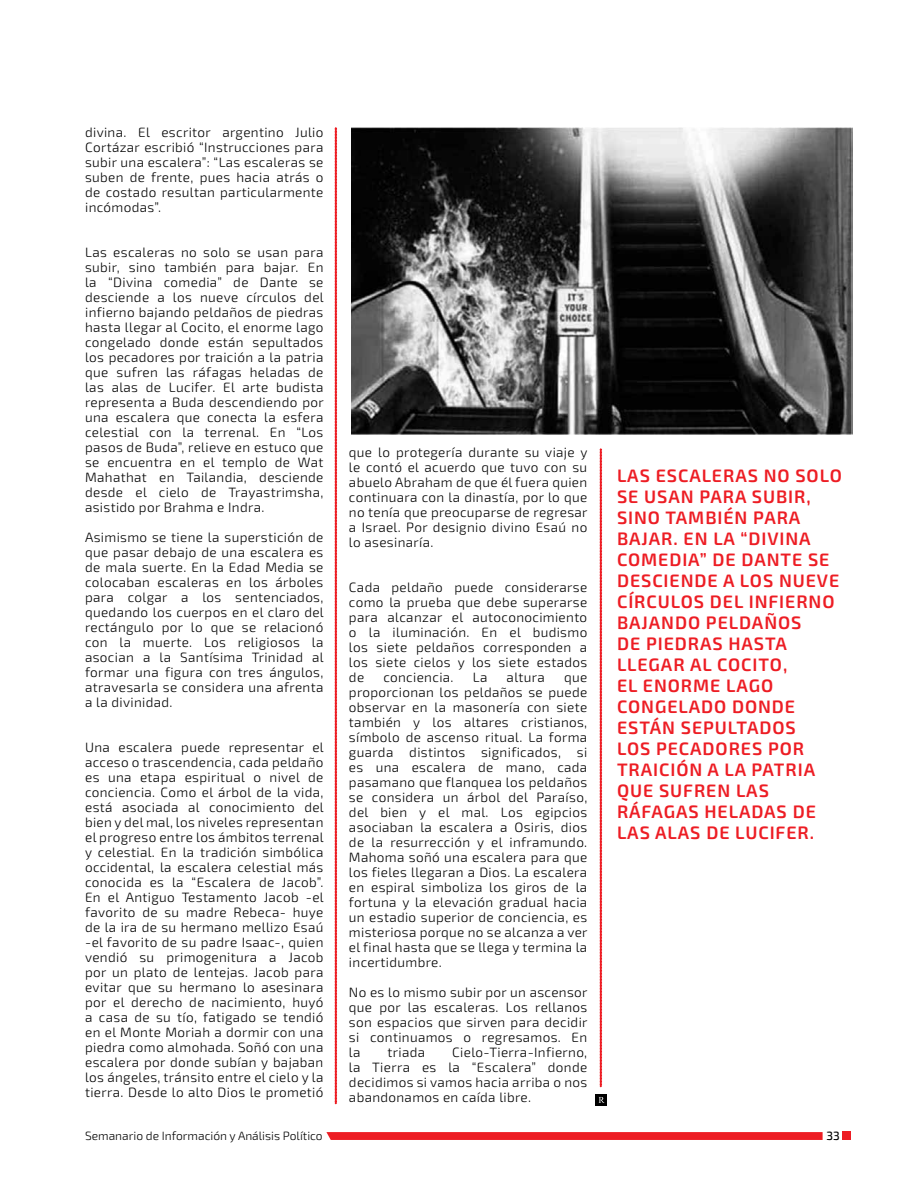
<style>
.page{position:relative;width:915px;height:1191px;background:#fff}
.page>*{position:absolute;margin:0;border:0;box-sizing:border-box;transform-origin:0 0}
.t1{font:600 18px/21px "Exo 2";letter-spacing:.05em;color:#ed1d24}
.t2{font:300 13.5px/15px "Exo 2";letter-spacing:.025em;color:#000;text-align:justify}
.t3{font:300 12px "Exo 2";color:#000}
.t4{font:500 12px "Exo 2";color:#000}
</style>
<div class="page">
<div style="left:842px;top:1131px;width:8px;height:9px;background:#ed1d24"></div>
<svg style="left:326px;top:1132px;width:496px;height:8px;background:#ed2128"></svg>
<div style="left:595px;top:1094px;width:12px;height:12px;background:#000"></div>
<svg style="left:598px;top:1097px;width:6px;height:5px"></svg>
<svg style="left:335px;top:127px;width:1px;height:976px"></svg>
<svg style="left:599px;top:448px;width:2px;height:638px"></svg>
<img style="left:351px;top:127px;width:501px;height:308px">
<p class="t2" style="left:85px;top:125px;width:240px">divina. El escritor argentino Julio Cortázar escribió “Instrucciones para subir una escalera”: “Las escaleras se suben de frente, pues hacia atrás o de costado resultan particularmente incómodas”.</p>
<p class="t2" style="left:85px;top:245px;width:240px">Las escaleras no solo se usan para subir, sino también para bajar. En la “Divina comedia” de Dante se desciende a los nueve círculos del infierno bajando peldaños de piedras hasta llegar al Cocito, el enorme lago congelado donde están sepultados los pecadores por traición a la patria que sufren las ráfagas heladas de las alas de Lucifer. El arte budista representa a Buda descendiendo por una escalera que conecta la esfera celestial con la terrenal. En “Los pasos de Buda”, relieve en estuco que se encuentra en el templo de Wat Mahathat en Tailandia, desciende desde el cielo de Trayastrimsha, asistido por Brahma e Indra.</p>
<p class="t2" style="left:85px;top:530px;width:240px">Asimismo se tiene la superstición de que pasar debajo de una escalera es de mala suerte. En la Edad Media se colocaban escaleras en los árboles para colgar a los sentenciados, quedando los cuerpos en el claro del rectángulo por lo que se relacionó con la muerte. Los religiosos la asocian a la Santísima Trinidad al formar una figura con tres ángulos, atravesarla se considera una afrenta a la divinidad.</p>
<p class="t2" style="left:85px;top:740px;width:240px">Una escalera puede representar el acceso o trascendencia, cada peldaño es una etapa espiritual o nivel de conciencia. Como el árbol de la vida, está asociada al conocimiento del bien y del mal, los niveles representan el progreso entre los ámbitos terrenal y celestial. En la tradición simbólica occidental, la escalera celestial más conocida es la “Escalera de Jacob”.<br>En el Antiguo Testamento Jacob -el favorito de su madre Rebeca- huye de la ira de su hermano mellizo Esaú -el favorito de su padre Isaac-, quien vendió su primogenitura a Jacob por un plato de lentejas. Jacob para evitar que su hermano lo asesinara por el derecho de nacimiento, huyó a casa de su tío, fatigado se tendió en el Monte Moriah a dormir con una piedra como almohada. Soñó con una escalera por donde subían y bajaban los ángeles, tránsito entre el cielo y la tierra. Desde lo alto Dios le prometió</p>
<p class="t2" style="left:349px;top:445px;width:240px">que lo protegería durante su viaje y le contó el acuerdo que tuvo con su abuelo Abraham de que él fuera quien continuara con la dinastía, por lo que no tenía que preocuparse de regresar a Israel. Por designio divino Esaú no lo asesinaría.</p>
<p class="t2" style="left:349px;top:580px;width:240px">Cada peldaño puede considerarse como la prueba que debe superarse para alcanzar el autoconocimiento o la iluminación. En el budismo los siete peldaños corresponden a los siete cielos y los siete estados de</p>
<p class="t2" style="left:383px;top:670px;width:72px">conciencia.</p>
<p class="t2" style="left:472px;top:670px;width:16px">La</p>
<p class="t2" style="left:506px;top:670px;width:40px">altura</p>
<p class="t2" style="left:349px;top:670px;width:240px;text-indent:215px">que proporcionan los peldaños se puede observar en la masonería con siete también y los altares cristianos, símbolo de ascenso ritual. La forma guarda distintos significados, si es una escalera de mano, cada pasamano que flanquea los peldaños se considera un árbol del Paraíso, del bien y el mal. Los egipcios asociaban la escalera a Osiris, dios de la resurrección y el inframundo.<br>Mahoma soñó una escalera para que los fieles llegaran a Dios. La escalera en espiral simboliza los giros de la fortuna y la elevación gradual hacia un estadio superior de conciencia, es misteriosa porque no se alcanza a ver el final hasta que se llega y termina la incertidumbre.</p>
<p class="t2" style="left:349px;top:985px;width:240px">No es lo mismo subir por un ascensor que por las escaleras. Los rellanos son espacios que sirven para decidir si continuamos o regresamos. En la</p>
<p class="t2" style="left:349px;top:1045px;width:240px;text-indent:103px">Cielo-Tierra-Infierno, la Tierra es la “Escalera” donde decidimos si vamos hacia arriba o nos abandonamos en caída libre.</p>
<p class="t2" style="left:387px;top:1045px;width:39px">triada</p>
<p class="t1" style="left:616px;top:465px;width:226px">LAS ESCALERAS NO SOLO<br>SE USAN PARA SUBIR,<br>SINO TAMBIÉN PARA<br>BAJAR. EN LA “DIVINA<br>COMEDIA” DE DANTE SE<br>DESCIENDE A LOS NUEVE<br>CÍRCULOS DEL INFIERNO<br>BAJANDO PELDAÑOS<br>DE PIEDRAS HASTA<br>LLEGAR AL COCITO,<br>EL ENORME LAGO<br>CONGELADO DONDE<br>ESTÁN SEPULTADOS<br>LOS PECADORES POR<br>TRAICIÓN A LA PATRIA<br>QUE SUFREN LAS<br>RÁFAGAS HELADAS DE<br>LAS ALAS DE LUCIFER.</p>
<p class="t3" style="left:85px;top:1128px;width:239px">Semanario de Información y Análisis Político</p>
<p class="t4" style="left:826px;top:1128px;width:15px">33</p>
</div>
